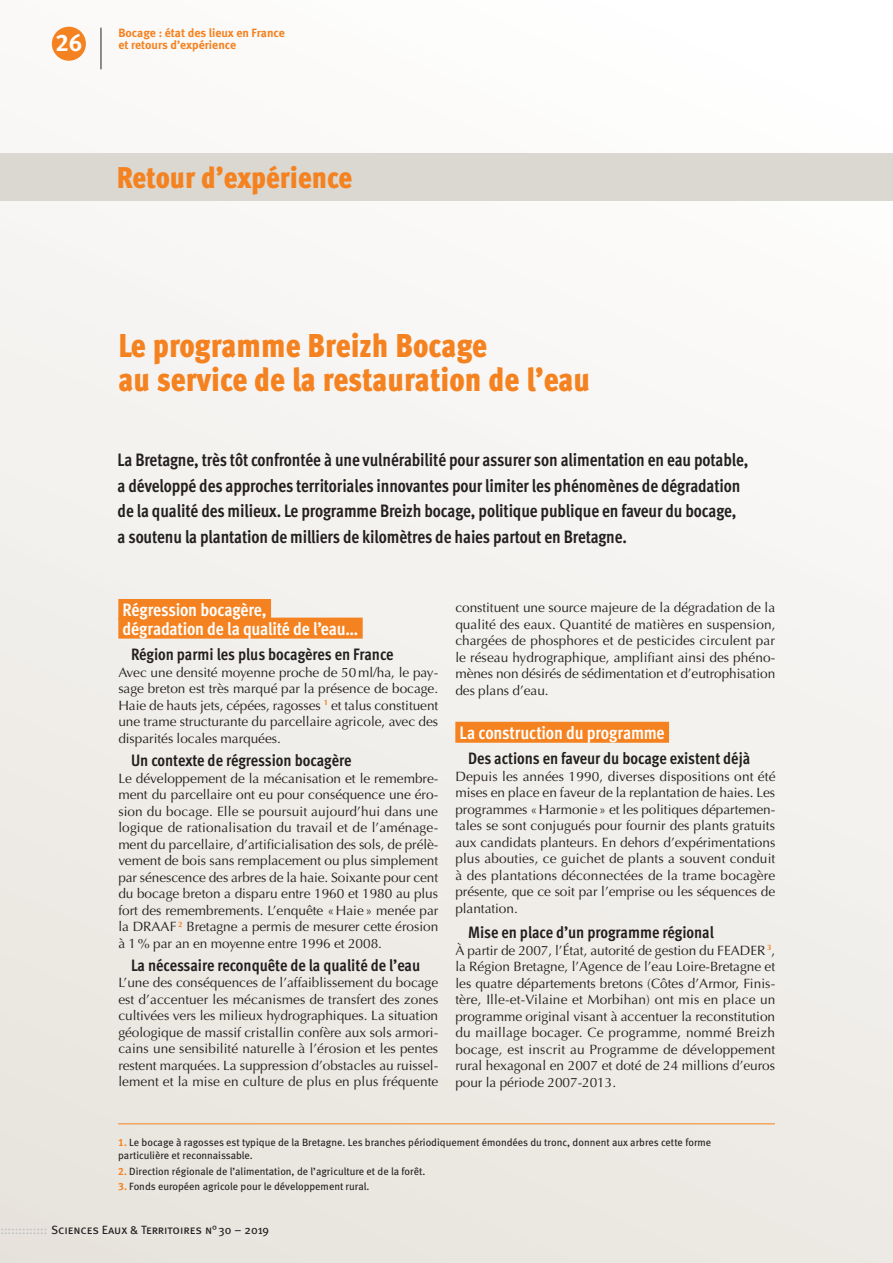
<style>
.page{position:relative;width:893px;height:1263px;background:#fff}
.page>*{position:absolute;margin:0;border:0;box-sizing:border-box;transform-origin:0 0}
.titre{font:900 33px/34px "Meta Cond OT";color:#f58220}
.titre-2{font:900 30px "Meta Cond OT";color:#f58220}
.t1{font:24px "Meta Bold Caps Expert";color:#fff}
.chapo{font:700 18px/25.5px "Meta Cond OT";letter-spacing:-.005em;color:#231f20}
.t2{font:700 18px "Meta Cond OT";letter-spacing:-.015em;color:#fff}
.t3{font:700 16.5px "Meta Cond OT";color:#231f20}
.t4{font:13.5px/16.5px "Optima";letter-spacing:-.005em;color:#231f20;text-align:justify}
.roulette_section{font:700 12px/12px "Meta";color:#f58220}
.t5{font:12px "Meta Book Caps";color:#231f20}
.coordonnées{font:10.5px/13.5px "Meta Book LF";color:#231f20}
.s1{font-family:"Meta Bold LF";color:#f58220}
.s2{color:#bcbdc0}
</style>
<div class="page">
<div style="left:0;top:0;width:893px;height:1263px;background:linear-gradient(to bottom,#fdfdfc,#eae6df)"></div>
<div style="left:118px;top:599px;width:153px;height:21px;background:#f58220"></div>
<div style="left:118px;top:618px;width:245px;height:21px;background:#f58220"></div>
<div style="left:0;top:153px;width:893px;height:48px;background:#dbd7d1"></div>
<div style="left:455px;top:722px;width:214px;height:21px;background:#f58220"></div>
<hr style="left:118px;top:1123px;width:657px;height:1px;background:#f58220">
<div style="left:52px;top:27px;width:34px;height:34px;background:#f58220;border-radius:50%"></div>
<hr style="left:101px;top:28px;width:1px;height:41px;background:#231f20">
<p class="t1" style="left:56px;top:28px;width:28px">26</p>
<p class="roulette_section" style="left:118px;top:26px;width:168px">Bocage : état des lieux en France et retours d’expérience</p>
<p class="titre-2" style="left:117px;top:159px;width:237px">Retour d’expérience</p>
<p class="titre" style="left:118px;top:330px;width:473px">Le programme Breizh Bocage<br>au service de la restauration de l’eau</p>
<p class="chapo" style="left:118px;top:448px;width:632px">La Bretagne, très tôt confrontée à une vulnérabilité pour assurer son alimentation en eau potable, a développé des approches territoriales innovantes pour limiter les phénomènes de dégradation de la qualité des milieux. Le programme Breizh bocage, politique publique en faveur du bocage, a soutenu la plantation de milliers de kilomètres de haies partout en Bretagne.</p>
<h1 class="t2" style="left:123px;top:598px;width:146px">Régression bocagère,</h1>
<h1 class="t2" style="left:123px;top:617px;width:237px">dégradation de la qualité de l’eau…</h1>
<h2 class="t3" style="left:131px;top:644px;width:264px">Région parmi les plus bocagères en France</h2>
<p class="t4" style="left:118px;top:664px;width:322px">Avec une densité moyenne proche de 50ml/ha, le pay&shy;sage breton est très marqué par la présence de bocage.<br>Haie de hauts jets, cépées, ragosses <sup>1</sup> et talus constituent une trame structurante du parcellaire agricole, avec des disparités locales marquées.</p>
<h2 class="t3" style="left:131px;top:750px;width:222px">Un contexte de régression bocagère</h2>
<p class="t4" style="left:118px;top:770px;width:321px">Le développement de la mécanisation et le remembre&shy;ment du parcellaire ont eu pour conséquence une éro&shy;sion du bocage. Elle se poursuit aujourd’hui dans une logique de rationalisation du travail et de l’aménage&shy;ment du parcellaire, d’artificialisation des sols, de prélè&shy;vement de bois sans remplacement ou plus simplement par sénescence des arbres de la haie. Soixante pour cent du bocage breton a disparu entre 1960 et 1980 au plus fort des remembrements. L’enquête «Haie» menée par la DRAAF <sup>2</sup> Bretagne a permis de mesurer cette érosion à 1% par an en moyenne entre 1996 et 2008.</p>
<h2 class="t3" style="left:131px;top:954px;width:291px">La nécessaire reconquête de la qualité de l’eau</h2>
<p class="t4" style="left:118px;top:975px;width:322px">L’une des conséquences de l’affaiblissement du bocage est d’accentuer les mécanismes de transfert des zones cultivées vers les milieux hydrographiques. La situation géologique de massif cristallin confère aux sols armori&shy;cains une sensibilité naturelle à l’érosion et les pentes restent marquées. La suppression d’obstacles au ruissel&shy;lement et la mise en culture de plus en plus fréquente</p>
<p class="t4" style="left:455px;top:599px;width:322px">constituent une source majeure de la dégradation de la qualité des eaux. Quantité de matières en suspension, chargées de phosphores et de pesticides circulent par le réseau hydrographique, amplifiant ainsi des phéno&shy;mènes non désirés de sédimentation et d’eutrophisation des plans d’eau.</p>
<h1 class="t2" style="left:460px;top:721px;width:207px">La construction du programme</h1>
<h2 class="t3" style="left:468px;top:748px;width:284px">Des actions en faveur du bocage existent déjà</h2>
<p class="t4" style="left:455px;top:768px;width:322px">Depuis les années 1990, diverses dispositions ont été mises en place en faveur de la replantation de haies. Les programmes «Harmonie» et les politiques départemen&shy;tales se sont conjugués pour fournir des plants gratuits aux candidats planteurs. En dehors d’expérimentations plus abouties, ce guichet de plants a souvent conduit à des plantations déconnectées de la trame bocagère présente, que ce soit par l’emprise ou les séquences de plantation.</p>
<h2 class="t3" style="left:468px;top:922px;width:247px">Mise en place d’un programme régional</h2>
<p class="t4" style="left:455px;top:942px;width:322px">À partir de 2007, l’État, autorité de gestion du FEADER <sup>3</sup>, la Région Bretagne, l’Agence de l’eau Loire-Bretagne et les quatre départements bretons (Côtes d’Armor, Finis&shy;tère, Ille-et-Vilaine et Morbihan) ont mis en place un programme original visant à accentuer la reconstitution du maillage bocager. Ce programme, nommé Breizh bocage, est inscrit au Programme de développement rural hexagonal en 2007 et doté de 24 millions d’euros pour la période 2007-2013.</p>
<p class="coordonnées" style="left:118px;top:1135px;width:595px"><span class="s1">1.</span> Le bocage à ragosses est typique de la Bretagne. Les branches périodiquement émondées du tronc, donnent aux arbres cette forme particulière et reconnaissable.</p>
<p class="coordonnées" style="left:118px;top:1164px;width:309px"><span class="s1">2.</span> Direction régionale de l’alimentation, de l’agriculture et de la forêt.</p>
<p class="coordonnées" style="left:118px;top:1180px;width:253px"><span class="s1">3.</span> Fonds européen agricole pour le développement rural.</p>
<p class="t5" style="left:0;top:1223px;width:270px"><span class="s2">:::::::::::::</span> Sciences Eaux &amp; Territoires n°30 – 2019</p>
</div>
